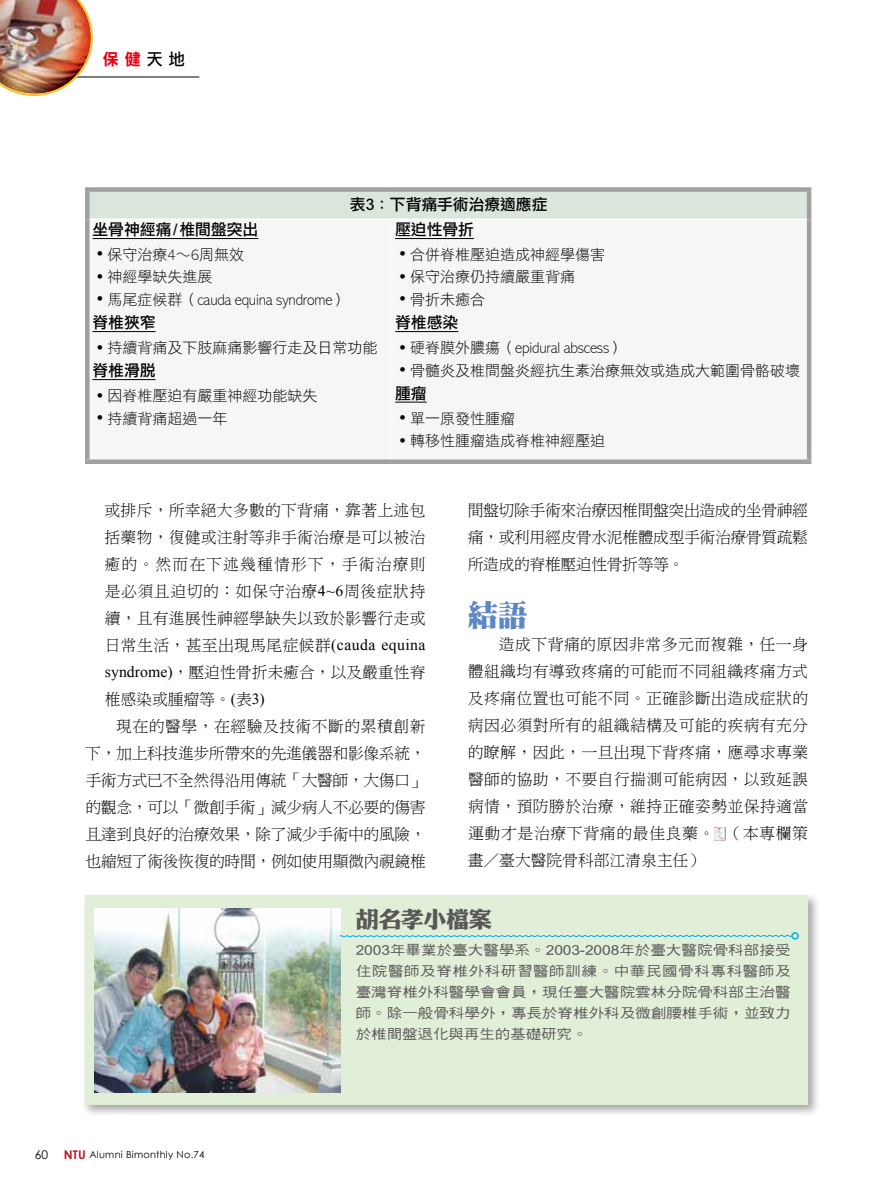
<style>
.page{position:relative;width:893px;height:1191px;background:#fff}
.page>*{position:absolute;margin:0;border:0;box-sizing:border-box;transform-origin:0 0}
.t1{font:30px "DF Ming UB HK BF";color:#5c86c5}
.t2{font:22.5px "DF Li King Hei XB HK BF";letter-spacing:-.025em;color:#595757}
.t3{font:16.5px "DFN Hei XB HKP BF";color:#e60012}
.t4{font:15.75px/27px "DF Ming Lt HKP BF";letter-spacing:-.01em;color:#000;text-align:justify}
.t5{font:15.75px "DF Li Hei Md HK BF";color:#000}
.t6{font:15px/22.5px "DF Li Hei Lt HK BF";color:#000}
.t7{font:13.5px/21px "DF Hei Md HKP BF";letter-spacing:.005em;color:#595757;text-align:justify;scale:1.14 1}
.t8{font:12px "Century Gothic";color:#000}
.t9{font:9.75px "Century Gothic";letter-spacing:.025em;color:#000}
.s1{font-family:"DF Li Hei Md HK BF";color:#000}
.s2{font-family:"Times New Roman"}
.s3{font-weight:700;font-size:12px;color:#b81c22}
</style>
<div class="page">
<div style="left:81px;top:891px;width:739px;height:226px;background:#000;opacity:.35"></div>
<div style="left:85px;top:895px;width:723px;height:210px;background:#e1eed8"></div>
<img style="left:95px;top:908px;width:246px;height:184px">
<svg style="left:339px;top:934px;width:452px;height:3px"></svg>
<div style="left:791px;top:932px;width:8px;height:7px;border:2px solid #00afec;border-radius:50%"></div>
<svg style="left:715px;top:827px;width:10px;height:13px"></svg>
<div style="left:87px;top:189px;width:722px;height:30px;background:#dae6db"></div>
<div style="left:90px;top:220px;width:717px;height:239px;background:#f4f7f4"></div>
<hr style="left:90px;top:218px;width:300px;height:2px;background:#fff">
<hr style="left:390px;top:218px;width:417px;height:2px;background:#fff">
<hr style="left:389px;top:220px;width:2px;height:239px;background:#fff">
<div style="left:85px;top:187px;width:305px;height:5px;background:#9fa0a0"></div>
<div style="left:85px;top:192px;width:5px;height:27px;background:#9fa0a0"></div>
<div style="left:390px;top:187px;width:421px;height:5px;background:#9fa0a0"></div>
<hr style="left:807px;top:192px;width:4px;height:27px;background:#9fa0a0">
<div style="left:85px;top:219px;width:5px;height:240px;background:#9fa0a0"></div>
<hr style="left:807px;top:219px;width:4px;height:240px;background:#9fa0a0">
<div style="left:85px;top:459px;width:305px;height:5px;background:#9fa0a0"></div>
<div style="left:390px;top:459px;width:421px;height:5px;background:#9fa0a0"></div>
<hr style="left:93px;top:238px;width:165px;height:1px;background:#000">
<hr style="left:93px;top:331px;width:63px;height:1px;background:#000">
<hr style="left:93px;top:379px;width:63px;height:1px;background:#000">
<hr style="left:395px;top:238px;width:79px;height:1px;background:#000">
<hr style="left:395px;top:331px;width:63px;height:1px;background:#000">
<hr style="left:395px;top:402px;width:32px;height:1px;background:#000">
<hr style="left:0;top:77px;width:199px;height:1px;background:#000">
<img style="left:0;top:0;width:93px;height:96px">
<p class="t3" style="left:103px;top:51px;width:84px">保 健 <span class="s1">天地</span></p>
<p class="t5" style="left:350px;top:197px;width:199px">表3：下背痛手術治療適應症</p>
<p class="t5" style="left:93px;top:221px;width:167px">坐骨神經痛/椎間盤突出</p>
<p class="t6" style="left:93px;top:244px;width:256px">˙保守治療4～6周無效<br>˙神經學缺失進展<br>˙馬尾症候群（cauda equina syndrome）</p>
<p class="t5" style="left:93px;top:314px;width:64px">脊椎狹窄</p>
<p class="t6" style="left:93px;top:337px;width:286px">˙持續背痛及下肢麻痛影響行走及日常功能</p>
<p class="t5" style="left:93px;top:362px;width:64px">脊椎滑脫</p>
<p class="t6" style="left:93px;top:385px;width:226px">˙因脊椎壓迫有嚴重神經功能缺失˙持續背痛超過一年</p>
<p class="t5" style="left:395px;top:221px;width:80px">壓迫性骨折</p>
<p class="t6" style="left:395px;top:244px;width:211px">˙合併脊椎壓迫造成神經學傷害˙保守治療仍持續嚴重背痛<br>˙骨折未癒合</p>
<p class="t5" style="left:395px;top:314px;width:64px">脊椎感染</p>
<p class="t6" style="left:395px;top:337px;width:406px">˙硬脊膜外膿瘍（epidural abscess）<br>˙骨髓炎及椎間盤炎經抗生素治療無效或造成大範圍骨骼破壞</p>
<p class="t5" style="left:395px;top:385px;width:33px">腫瘤</p>
<p class="t6" style="left:395px;top:407px;width:211px">˙單一原發性腫瘤<br>˙轉移性腫瘤造成脊椎神經壓迫</p>
<p class="t4" style="left:105px;top:497px;width:323px">或排斥，所幸絕大多數的下背痛，靠著上述包括藥物，復健或注射等非手術治療是可以被治癒的。然而在下述幾種情形下，手術治療則是必須且迫切的：如保守治療✔<span class="s2">~</span> 周後症狀持續，且有進展性神經學缺失以致於影響行走或日常生活，甚至出現馬尾症候群<span class="s2">(cauda equina syndrome)</span>，壓迫性骨折未癒合，以及嚴重性脊椎感染或腫瘤等。<span class="s2">(</span>表✓<span class="s2">)</span></p>
<p class="t4" style="left:85px;top:713px;width:342px;text-indent:31px">現在的醫學，在經驗及技術不斷的累積創新下，加上科技進步所帶來的先進儀器和影像系統，手術方式已不全然得沿用傳統「大醫師，大傷口」的觀念，可以「微創手術」減少病人不必要的傷害且達到良好的治療效果，除了減少手術中的風險，也縮短了術後恢復的時間，例如使用顯微內視鏡椎</p>
<h2 class="t2" style="left:356px;top:908px;width:138px">胡名孝小檔案</h2>
<p class="t7" style="left:356px;top:940px;width:383px">2003年畢業於臺大醫學系。2003-2008年於臺大醫院骨科部接受住院醫師及脊椎外科研習醫師訓練。中華民國骨科專科醫師及臺灣脊椎外科醫學會會員，現任臺大醫院雲林分院骨科部主治醫師。除一般骨科學外，專長於脊椎外科及微創腰椎手術，並致力於椎間盤退化與再生的基礎研究。</p>
<p class="t4" style="left:468px;top:497px;width:342px">間盤切除手術來治療因椎間盤突出造成的坐骨神經痛，或利用經皮骨水泥椎體成型手術治療骨質疏鬆所造成的脊椎壓迫性骨折等等。</p>
<h1 class="t1" style="left:468px;top:600px;width:61px">結語</h1>
<p class="t4" style="left:468px;top:631px;width:342px;text-indent:31px">造成下背痛的原因非常多元而複雜，任一身體組織均有導致疼痛的可能而不同組織疼痛方式及疼痛位置也可能不同。正確診斷出造成症狀的病因必須對所有的組織結構及可能的疾病有充分的瞭解，因此，一旦出現下背疼痛，應尋求專業醫師的協助，不要自行揣測可能病因，以致延誤病情，預防勝於治療，維持正確姿勢並保持適當運動才是治療下背痛的最佳良藥。 （本專欄策畫／臺大醫院骨科部江清泉主任）</p>
<p class="t8" style="left:35px;top:1146px;width:15px">60</p>
<p class="t9" style="left:64px;top:1147px;width:142px"><span class="s3">NTU</span> Alumni Bimonthly No.74</p>
</div>
